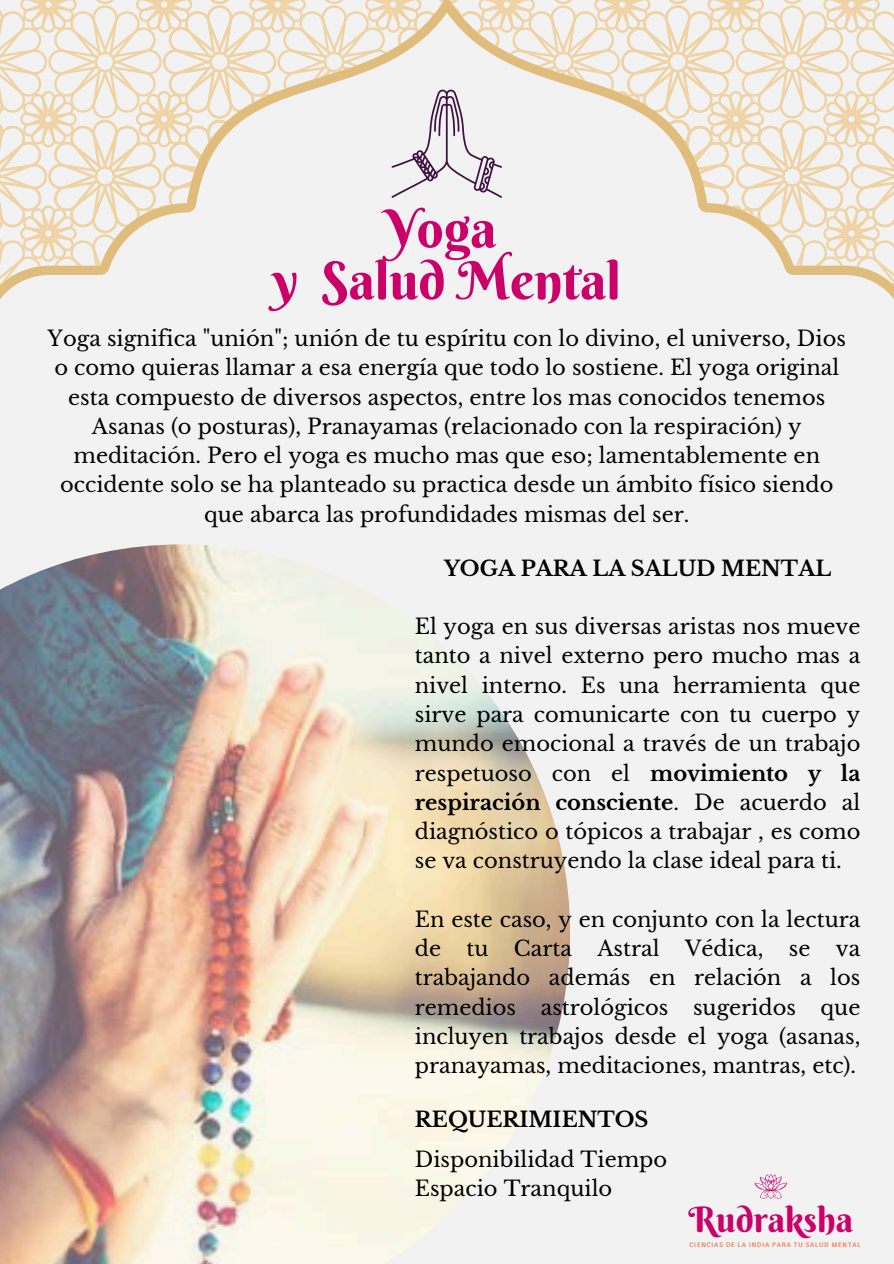
<style>
.page{position:relative;width:894px;height:1264px;background:#fff}
.page>*{position:absolute;margin:0;border:0;box-sizing:border-box;transform-origin:0 0}
.t1{font:52.5px/51.8px "Berkshire Swash";color:#cb0069;text-align:center}
.t2{font:35.1px "Berkshire Swash";color:#cb0069}
.t3{font:21px/29.2px "Libre Baskerville";color:#000;text-align:justify}
.t4{font:700 21px "Libre Baskerville";color:#000}
.t5{font:6.45px "Cantora One";letter-spacing:.13em;color:#f17b4f}
.s1{font-weight:700}
</style>
<div class="page">
<div style="left:0;top:0;width:893px;height:1263px;background:#f2f2f2"></div>
<svg style="left:0;top:0;width:893px;height:299px"></svg>
<img style="left:0;top:544px;width:570px;height:719px">
<svg style="left:754px;top:1174px;width:33px;height:24px"></svg>
<p class="t1" style="left:273px;top:203px;width:349px">Yoga<br>y Salud Mental</p>
<p class="t3" style="left:48px;top:324px;width:799px;text-align:center">Yoga significa "unión"; unión de tu espíritu con lo divino, el universo, Dios o como quieras llamar a esa energía que todo lo sostiene. El yoga original esta compuesto de diversos aspectos, entre los mas conocidos tenemos Asanas (o posturas), Pranayamas (relacionado con la respiración) y meditación. Pero el yoga es mucho mas que eso; lamentablemente en occidente solo se ha planteado su practica desde un ámbito físico siendo que abarca las profundidades mismas del ser.</p>
<p class="t4" style="left:444px;top:555px;width:388px">YOGA PARA LA SALUD MENTAL</p>
<p class="t3" style="left:414px;top:612px;width:447px">El yoga en sus diversas aristas nos mueve tanto a nivel externo pero mucho mas a nivel interno. Es una herramienta que sirve para comunicarte con tu cuerpo y mundo emocional a través de un trabajo respetuoso con el <span class="s1">movimiento y la respiración consciente</span>. De acuerdo al diagnóstico o tópicos a trabajar , es como se va construyendo la clase ideal para ti.</p>
<h1 class="t3" style="left:414px;top:904px;width:447px">En este caso, y en conjunto con la lectura de tu Carta Astral Védica, se va trabajando además en relación a los remedios astrológicos sugeridos que incluyen trabajos desde el yoga (asanas, pranayamas, meditaciones, mantras, etc).</h1>
<p class="t4" style="left:414px;top:1107px;width:235px">REQUERIMIENTOS</p>
<h2 class="t3" style="left:414px;top:1144px;width:254px">Disponibilidad Tiempo</h2>
<p class="t3" style="left:414px;top:1173px;width:199px">Espacio Tranquilo</p>
<h2 class="t2" style="left:688px;top:1197px;width:166px">Rudraksha</h2>
<p class="t5" style="left:689px;top:1240px;width:172px">CIENCIAS DE LA INDIA PARA TU SALUD MENTAL</p>
</div>
